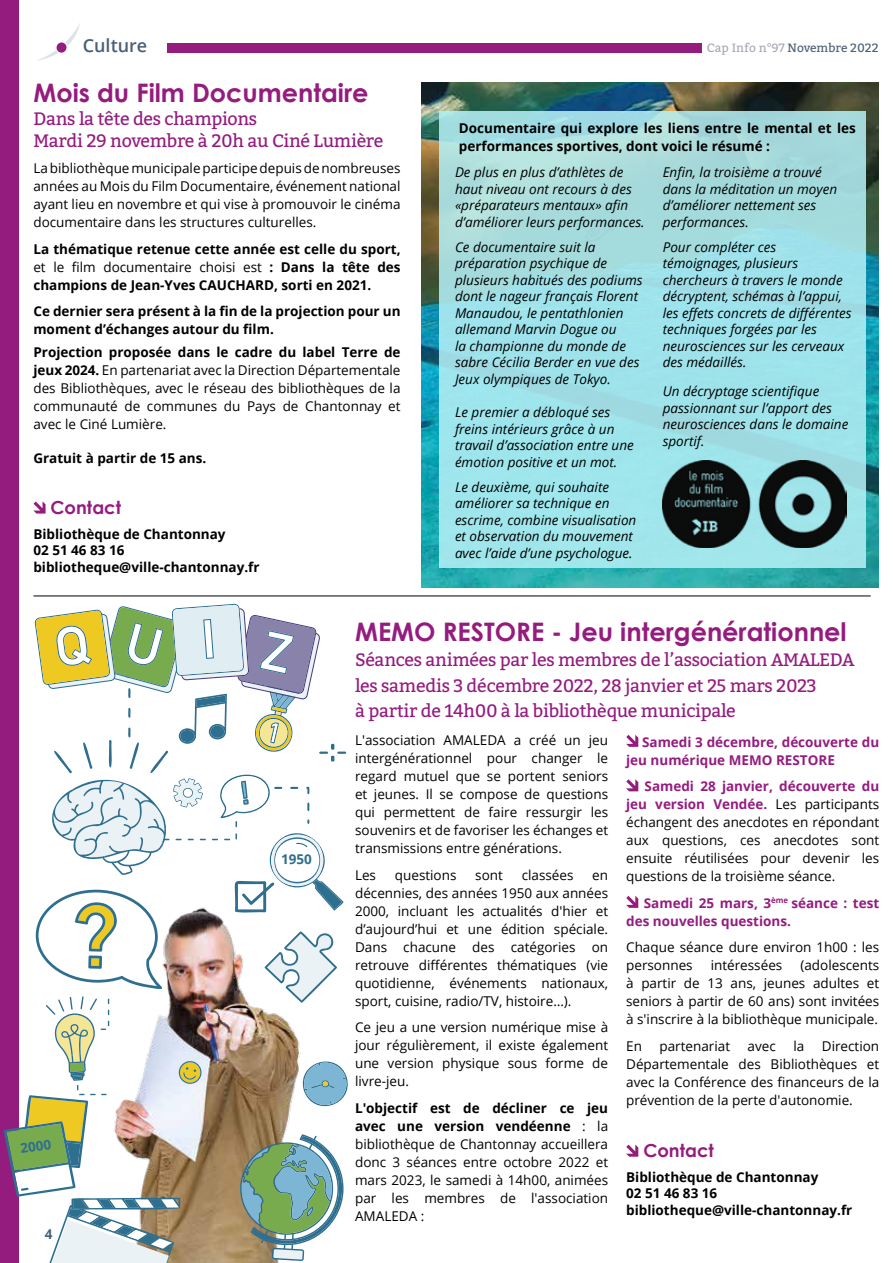
<style>
.page{position:relative;width:893px;height:1263px;background:#fff}
.page>*{position:absolute;margin:0;border:0;box-sizing:border-box;transform-origin:0 0}
.t1{font:700 25.5px "Century Gothic";color:#951c7f}
.t2{font:18px/25.5px "Bitter";letter-spacing:-.02em;color:#951c7f}
.t3{font:700 18px "Century Gothic";color:#951c7f}
.t4{font:600 18px "Open Sans";color:#496075}
.t5{font:13.5px/18px "Open Sans";color:#000;text-align:justify}
.t6{font:italic 13.5px/16.5px "Open Sans";color:#000}
.t7{font:700 13.5px/18px "Open Sans";color:#000}
.t8{font:700 13.5px/18px "Open Sans";color:#951c7f}
.t9{font:700 13.5px "Open Sans";color:#2e6e8f}
.t10{font:700 13.5px "Open Sans";color:#496075}
.t11{font:12px "Bitter";color:#496075}
.s1{color:#a5a8b5}
.s2{font-weight:400}
.s3{font-weight:700}
.s4{font-weight:700;color:#951c7f}
</style>
<div class="page">
<div style="left:167px;top:44px;width:535px;height:9px;background:#951c7f"></div>
<svg style="left:37px;top:23px;width:43px;height:38px"></svg>
<div style="left:0;top:0;width:18px;height:1263px;background:#951c7f"></div>
<hr style="left:33px;top:596px;width:838px;height:1px;background:#000">
<img style="left:422px;top:83px;width:456px;height:504px">
<svg style="left:440px;top:111px;width:426px;height:456px;background:#a1e0e5"></svg>
<img style="left:663px;top:460px;width:183px;height:87px">
<svg style="left:33px;top:501px;width:13px;height:13px"></svg>
<svg style="left:626px;top:735px;width:12px;height:12px"></svg>
<svg style="left:626px;top:779px;width:12px;height:12px"></svg>
<svg style="left:626px;top:896px;width:12px;height:12px"></svg>
<svg style="left:626px;top:1144px;width:12px;height:13px"></svg>
<svg style="left:3px;top:604px;width:345px;height:659px"></svg>
<h2 class="t4" style="left:83px;top:33px;width:66px">Culture</h2>
<p class="t11" style="left:707px;top:40px;width:173px"><span class="s1">Cap Info n°97</span> Novembre 2022</p>
<h1 class="t1" style="left:33px;top:73px;width:337px">Mois du Film Documentaire</h1>
<h2 class="t2" style="left:33px;top:107px;width:352px;line-height:22.5px">Dans la tête des champions<br>Mardi 29 novembre à 20h au Ciné Lumière</h2>
<p class="t5" style="left:33px;top:159px;width:369px">La bibliothèque municipale participe depuis de nombreuses années au Mois du Film Documentaire, événement national ayant lieu en novembre et qui vise à promouvoir le cinéma documentaire dans les structures culturelles.</p>
<p class="t7" style="left:33px;top:240px;width:369px;text-align:justify">La thématique retenue cette année est celle du sport, <span class="s2">et le film documentaire choisi est</span> : Dans la tête des champions de Jean-Yves CAUCHARD, sorti en 2021.</p>
<p class="t7" style="left:33px;top:302px;width:369px">Ce dernier sera présent à la fin de la projection pour un moment d’échanges autour du film.</p>
<p class="t5" style="left:33px;top:342px;width:369px"><span class="s3">Projection proposée dans le cadre du label Terre de jeux 2024.</span> En partenariat avec la Direction Départementale des Bibliothèques, avec le réseau des bibliothèques de la communauté de communes du Pays de Chantonnay et avec le Ciné Lumière.</p>
<p class="t7" style="left:33px;top:449px;width:174px">Gratuit à partir de 15 ans.</p>
<h2 class="t3" style="left:51px;top:493px;width:72px">Contact</h2>
<p class="t7" style="left:33px;top:525px;width:228px;line-height:16.5px">Bibliothèque de Chantonnay<br>02 51 46 83 16 bibliotheque@ville-chantonnay.fr</p>
<p class="t7" style="left:459px;top:118px;width:398px">Documentaire qui explore les liens entre le mental et les performances sportives, dont voici le résumé :</p>
<p class="t6" style="left:455px;top:164px;width:191px">De plus en plus d’athlètes de haut niveau ont recours à des «préparateurs mentaux» afin d’améliorer leurs performances.</p>
<p class="t6" style="left:455px;top:238px;width:189px">Ce documentaire suit la préparation psychique de plusieurs habitués des podiums dont le nageur français Florent<br>Manaudou, le pentathlonien allemand Marvin Dogue ou<br>la championne du monde de sabre Cécilia Berder en vue des<br>Jeux olympiques de Tokyo.</p>
<p class="t6" style="left:455px;top:404px;width:180px">Le premier a débloqué ses freins intérieurs grâce à un travail d’association entre une émotion positive et un mot.</p>
<p class="t6" style="left:455px;top:478px;width:183px">Le deuxième, qui souhaite améliorer sa technique en escrime, combine visualisation et observation du mouvement avec l’aide d’une psychologue.</p>
<p class="t6" style="left:663px;top:164px;width:176px">Enfin, la troisième a trouvé dans la méditation un moyen d’améliorer nettement ses performances.</p>
<p class="t6" style="left:663px;top:238px;width:190px">Pour compléter ces témoignages, plusieurs chercheurs à travers le monde décryptent, schémas à l’appui, les effets concrets de différentes techniques forgées par les neurosciences sur les cerveaux des médaillés.</p>
<p class="t6" style="left:663px;top:383px;width:187px">Un décryptage scientifique passionnant sur l’apport des neurosciences dans le domaine sportif.</p>
<p class="t9" style="left:19px;top:1139px;width:32px;rotate:-8deg">2000</p>
<p class="t10" style="left:45px;top:1225px;width:9px">4</p>
<p class="t9" style="left:281px;top:849px;width:32px">1950</p>
<h1 class="t1" style="left:355px;top:612px;width:493px">MEMO RESTORE - Jeu intergénérationnel</h1>
<h2 class="t2" style="left:355px;top:647px;width:501px">Séances animées par les membres de l’association AMALEDA les samedis 3 décembre 2022, 28 janvier et 25 mars 2023<br>à partir de 14h00 à la bibliothèque municipale</h2>
<p class="t5" style="left:355px;top:731px;width:255px">L'association AMALEDA a créé un jeu intergénérationnel pour changer le regard mutuel que se portent seniors et jeunes. Il se compose de questions qui permettent de faire ressurgir les souvenirs et de favoriser les échanges et transmissions entre générations.</p>
<p class="t5" style="left:355px;top:865px;width:23px">Les</p>
<p class="t5" style="left:395px;top:865px;width:63px">questions</p>
<p class="t5" style="left:475px;top:865px;width:29px">sont</p>
<p class="t5" style="left:522px;top:865px;width:53px">classées</p>
<p class="t8" style="left:626px;top:733px;width:255px;text-indent:16px">Samedi 3 décembre, découverte du jeu numérique MEMO RESTORE</p>
<p class="t5" style="left:626px;top:777px;width:255px;text-indent:18px"><span class="s4">Samedi 28 janvier, découverte du jeu version Vendée.</span> Les participants échangent des anecdotes en répondant aux questions, ces anecdotes sont ensuite réutilisées pour devenir les questions de la troisième séance.</p>
<p class="t8" style="left:626px;top:894px;width:255px;text-indent:18px">Samedi 25 mars, 3<sup>ème</sup> séance : test des nouvelles questions.</p>
<p class="t5" style="left:626px;top:938px;width:255px">Chaque séance dure environ 1h00 : les personnes</p>
<p class="t5" style="left:355px;top:865px;width:255px;text-indent:237px">en décennies, des années 1950 aux années 2000, incluant les actualités d'hier et d’aujourd’hui et une édition spéciale.<br>Dans chacune des catégories on retrouve différentes thématiques (vie quotidienne, événements nationaux, sport, cuisine, radio/TV, histoire…).</p>
<p class="t5" style="left:355px;top:1018px;width:255px">Ce jeu a une version numérique mise à jour régulièrement, il existe également une version physique sous forme de livre-jeu.</p>
<p class="t5" style="left:355px;top:1098px;width:255px"><span class="s3">L'objectif est de décliner ce jeu avec une version vendéenne</span> : la bibliothèque de Chantonnay accueillera donc 3 séances entre octobre 2022 et mars 2023, le samedi à 14h00, animées par les membres de l'association AMALEDA :</p>
<p class="t5" style="left:711px;top:956px;width:73px">intéressées</p>
<p class="t5" style="left:626px;top:956px;width:255px;text-indent:174px">(adolescents à partir de 13 ans, jeunes adultes et seniors à partir de 60 ans) sont invitées à s'inscrire à la bibliothèque municipale.</p>
<p class="t5" style="left:626px;top:1037px;width:17px">En</p>
<p class="t5" style="left:659px;top:1037px;width:72px">partenariat</p>
<p class="t5" style="left:748px;top:1037px;width:30px">avec</p>
<p class="t5" style="left:793px;top:1037px;width:12px">la</p>
<p class="t5" style="left:626px;top:1037px;width:255px;text-indent:196px">Direction Départementale des Bibliothèques et avec la Conférence des financeurs de la prévention de la perte d'autonomie.</p>
<h2 class="t3" style="left:643px;top:1136px;width:72px">Contact</h2>
<p class="t7" style="left:626px;top:1168px;width:228px;line-height:16.5px">Bibliothèque de Chantonnay<br>02 51 46 83 16 bibliotheque@ville-chantonnay.fr</p>
</div>
